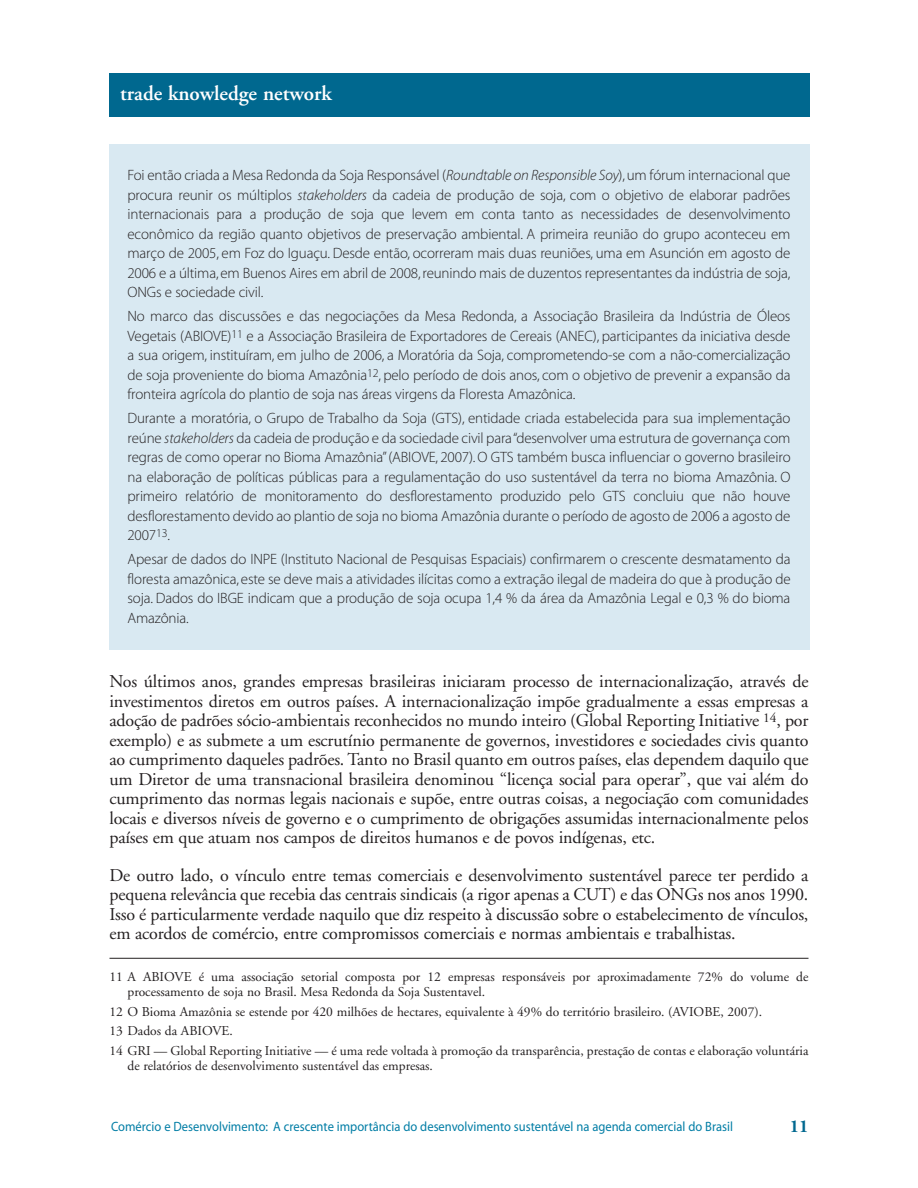
<style>
.page{position:relative;width:918px;height:1188px;background:#fff}
.page>*{position:absolute;margin:0;border:0;box-sizing:border-box;transform-origin:0 0}
.t1{font:600 21px "Adobe Garamond";color:#fff}
.t2{font:18px/19.5px "Adobe Garamond";letter-spacing:-.01em;color:#231f20;text-align:justify}
.t3{font:700 18px "Adobe Garamond";color:#00688f}
.t4{font:15px/19.5px "Myriad MM 215 600";letter-spacing:-.01em;color:#231f20;text-align:justify}
.t5{font:13.5px/19.5px "Adobe Garamond";color:#231f20}
.t6{font:13.5px "Myriad MM 400 600";color:#007da5;scale:.93 1}
.s1{font-family:"Myriad MM It 215 600"}
</style>
<div class="page">
<div style="left:109px;top:145px;width:701px;height:505px;background:#d9e9f2"></div>
<hr style="left:110px;top:958px;width:698px;height:1px;background:#231f20">
<div style="left:110px;top:74px;width:700px;height:43px;background:#00688f"></div>
<h1 class="t1" style="left:120px;top:85px;width:213px">trade knowledge network</h1>
<p class="t4" style="left:128px;top:167px;width:665px">Foi então criada a Mesa Redonda da Soja Responsável (<span class="s1">Roundtable on Responsible Soy</span>), um fórum internacional que procura reunir os múltiplos <span class="s1">stakeholders</span> da cadeia de produção de soja, com o objetivo de elaborar padrões internacionais para a produção de soja que levem em conta tanto as necessidades de desenvolvimento econômico da região quanto objetivos de preservação ambiental. A primeira reunião do grupo aconteceu em março de 2005, em Foz do Iguaçu. Desde então, ocorreram mais duas reuniões, uma em Asunción em agosto de 2006 e a última, em Buenos Aires em abril de 2008, reunindo mais de duzentos representantes da indústria de soja, ONGs e sociedade civil.</p>
<p class="t4" style="left:128px;top:308px;width:665px">No marco das discussões e das negociações da Mesa Redonda, a Associação Brasileira da Indústria de Óleos Vegetais (ABIOVE)<sup>11</sup> e a Associação Brasileira de Exportadores de Cereais (ANEC), participantes da iniciativa desde a sua origem, instituíram, em julho de 2006, a Moratória da Soja, comprometendo-se com a não-comercialização de soja proveniente do bioma Amazônia<sup>12</sup>, pelo período de dois anos, com o objetivo de prevenir a expansão da fronteira agrícola do plantio de soja nas áreas virgens da Floresta Amazônica.</p>
<p class="t4" style="left:127px;top:410px;width:665px">Durante a moratória, o Grupo de Trabalho da Soja (GTS), entidade criada estabelecida para sua implementação reúne <span class="s1">stakeholders</span> da cadeia de produção e da sociedade civil para “desenvolver uma estrutura de governança com regras de como operar no Bioma Amazônia”(ABIOVE, 2007). O GTS também busca influenciar o governo brasileiro na elaboração de políticas públicas para a regulamentação do uso sustentável da terra no bioma Amazônia. O primeiro relatório de monitoramento do desflorestamento produzido pelo GTS concluiu que não houve desflorestamento devido ao plantio de soja no bioma Amazônia durante o período de agosto de 2006 a agosto de 2007<sup>13</sup>.</p>
<p class="t4" style="left:127px;top:551px;width:665px">Apesar de dados do INPE (Instituto Nacional de Pesquisas Espaciais) confirmarem o crescente desmatamento da floresta amazônica, este se deve mais a atividades ilícitas como a extração ilegal de madeira do que à produção de soja. Dados do IBGE indicam que a produção de soja ocupa 1,4 % da área da Amazônia Legal e 0,3 % do bioma Amazônia.</p>
<p class="t2" style="left:109px;top:673px;width:701px">Nos últimos anos, grandes empresas brasileiras iniciaram processo de internacionalização, através de investimentos diretos em outros países. A internacionalização impõe gradualmente a essas empresas a adoção de padrões sócio-ambientais reconhecidos no mundo inteiro (Global Reporting Initiative <sup>14</sup>, por exemplo) e as submete a um escrutínio permanente de governos, investidores e sociedades civis quanto ao cumprimento daqueles padrões. Tanto no Brasil quanto em outros países, elas dependem daquilo que um Diretor de uma transnacional brasileira denominou “licença social para operar”, que vai além do cumprimento das normas legais nacionais e supõe, entre outras coisas, a negociação com comunidades locais e diversos níveis de governo e o cumprimento de obrigações assumidas internacionalmente pelos países em que atuam nos campos de direitos humanos e de povos indígenas, etc.</p>
<p class="t2" style="left:109px;top:867px;width:700px">De outro lado, o vínculo entre temas comerciais e desenvolvimento sustentável parece ter perdido a pequena relevância que recebia das centrais sindicais (a rigor apenas a CUT) e das ONGs nos anos 1990.<br>Isso é particularmente verdade naquilo que diz respeito à discussão sobre o estabelecimento de vínculos, em acordos de comércio, entre compromissos comerciais e normas ambientais e trabalhistas.</p>
<p class="t5" style="left:127px;top:971px;width:683px;line-height:15px;text-indent:-18px">11 A ABIOVE é uma associação setorial composta por 12 empresas responsáveis por aproximadamente 72% do volume de processamento de soja no Brasil. Mesa Redonda da Soja Sustentavel.</p>
<p class="t5" style="left:110px;top:1003px;width:700px">12 O Bioma Amazônia se estende por 420 milhões de hectares, equivalente à 49% do território brasileiro. (AVIOBE, 2007).<br>13 Dados da ABIOVE.<br>14 GRI — Global Reporting Initiative — é uma rede voltada à promoção da transparência, prestação de contas e elaboração voluntária</p>
<p class="t5" style="left:127px;top:1057px;width:307px">de relatórios de desenvolvimento sustentável das empresas.</p>
<p class="t6" style="left:111px;top:1121px;width:670px">Comércio e Desenvolvimento: A crescente importância do desenvolvimento sustentável na agenda comercial do Brasil</p>
<p class="t3" style="left:790px;top:1119px;width:20px">11</p>
</div>
